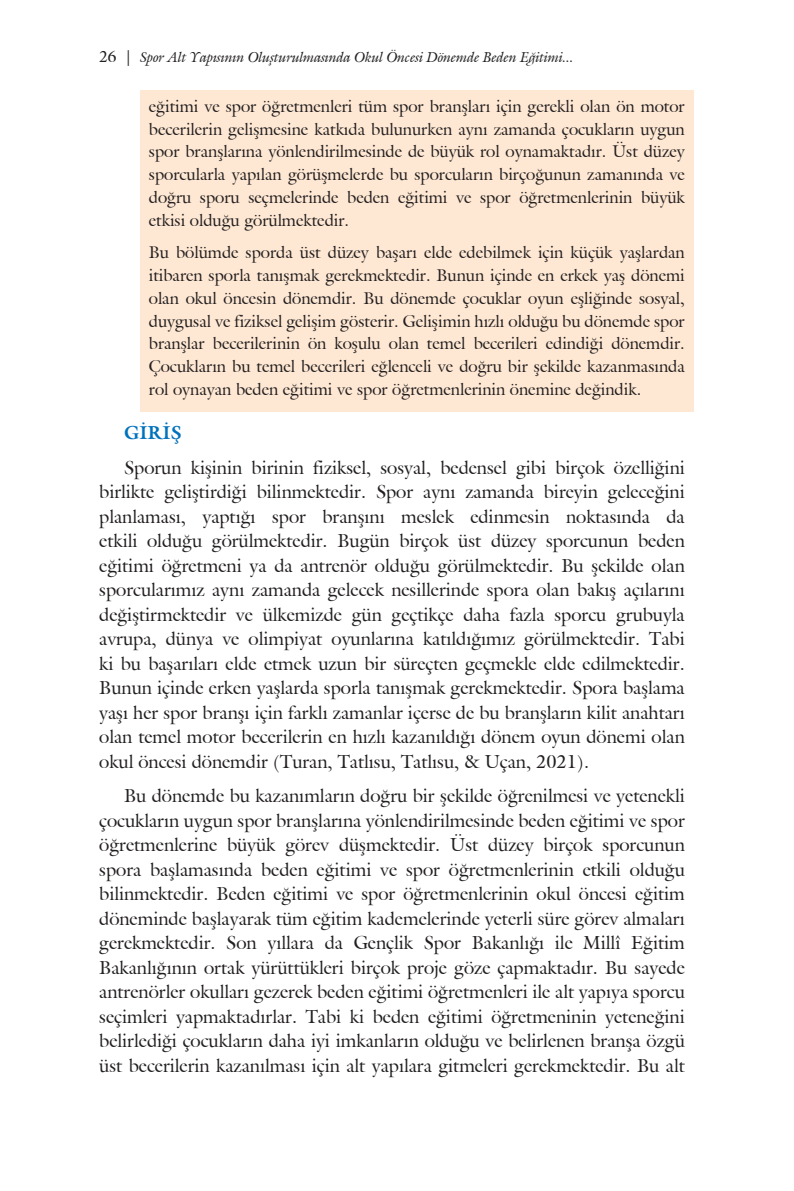
<style>
.page{position:relative;width:794px;height:1191px;background:#fff}
.page>*{position:absolute;margin:0;border:0;box-sizing:border-box;transform-origin:0 0}
.t1{font:18.38px/24.5px "Galliard IT Cby BT";color:#231f20;text-align:justify}
.t2{font:700 18.38px "Galliard IT Cby BT";color:#0072bc}
.t3{font:16.62px/22.8px "Galliard IT Cby BT";color:#231f20;text-align:justify}
.t4{font:italic 14px "Galliard IT Cby BT";color:#231f20}
.s1{font-style:normal;font-size:15.75px}
</style>
<div class="page">
<div style="left:140px;top:91px;width:554px;height:321px;background:#fee8d3"></div>
<p class="t4" style="left:99px;top:47px;width:476px"><span class="s1">26 |</span> Spor Alt Yapısının Oluşturulmasında Okul Öncesi Dönemde Beden Eğitimi...</p>
<p class="t3" style="left:149px;top:95px;width:537px">eğitimi ve spor öğretmenleri tüm spor branşları için gerekli olan ön motor becerilerin gelişmesine katkıda bulunurken aynı zamanda çocukların uygun spor branşlarına yönlendirilmesinde de büyük rol oynamaktadır. Üst düzey sporcularla yapılan görüşmelerde bu sporcuların birçoğunun zamanında ve doğru sporu seçmelerinde beden eğitimi ve spor öğretmenlerinin büyük etkisi olduğu görülmektedir.</p>
<p class="t3" style="left:149px;top:241px;width:537px">Bu bölümde sporda üst düzey başarı elde edebilmek için küçük yaşlardan itibaren sporla tanışmak gerekmektedir. Bunun içinde en erkek yaş dönemi olan okul öncesin dönemdir. Bu dönemde çocuklar oyun eşliğinde sosyal, duygusal ve fiziksel gelişim gösterir. Gelişimin hızlı olduğu bu dönemde spor branşlar becerilerinin ön koşulu olan temel becerileri edindiği dönemdir.<br>Çocukların bu temel becerileri eğlenceli ve doğru bir şekilde kazanmasında rol oynayan beden eğitimi ve spor öğretmenlerinin önemine değindik.</p>
<p class="t2" style="left:124px;top:421px;width:59px">GİRİŞ</p>
<p class="t1" style="left:99px;top:455px;width:587px;text-indent:25px">Sporun kişinin birinin fiziksel, sosyal, bedensel gibi birçok özelliğini birlikte geliştirdiği bilinmektedir. Spor aynı zamanda bireyin geleceğini planlaması, yaptığı spor branşını meslek edinmesin noktasında da etkili olduğu görülmektedir. Bugün birçok üst düzey sporcunun beden eğitimi öğretmeni ya da antrenör olduğu görülmektedir. Bu şekilde olan sporcularımız aynı zamanda gelecek nesillerinde spora olan bakış açılarını değiştirmektedir ve ülkemizde gün geçtikçe daha fazla sporcu grubuyla avrupa, dünya ve olimpiyat oyunlarına katıldığımız görülmektedir. Tabi ki bu başarıları elde etmek uzun bir süreçten geçmekle elde edilmektedir.<br>Bunun içinde erken yaşlarda sporla tanışmak gerekmektedir. Spora başlama yaşı her spor branşı için farklı zamanlar içerse de bu branşların kilit anahtarı olan temel motor becerilerin en hızlı kazanıldığı dönem oyun dönemi olan okul öncesi dönemdir (Turan, Tatlısu, Tatlısu, &amp; Uçan, 2021).</p>
<p class="t1" style="left:99px;top:783px;width:587px;text-indent:25px">Bu dönemde bu kazanımların doğru bir şekilde öğrenilmesi ve yetenekli çocukların uygun spor branşlarına yönlendirilmesinde beden eğitimi ve spor öğretmenlerine büyük görev düşmektedir. Üst düzey birçok sporcunun spora başlamasında beden eğitimi ve spor öğretmenlerinin etkili olduğu bilinmektedir. Beden eğitimi ve spor öğretmenlerinin okul öncesi eğitim döneminde başlayarak tüm eğitim kademelerinde yeterli süre görev almaları gerekmektedir. Son yıllara da Gençlik Spor Bakanlığı ile Millî Eğitim Bakanlığının ortak yürüttükleri birçok proje göze çapmaktadır. Bu sayede antrenörler okulları gezerek beden eğitimi öğretmenleri ile alt yapıya sporcu seçimleri yapmaktadırlar. Tabi ki beden eğitimi öğretmeninin yeteneğini belirlediği çocukların daha iyi imkanların olduğu ve belirlenen branşa özgü üst becerilerin kazanılması için alt yapılara gitmeleri gerekmektedir. Bu alt</p>
</div>
